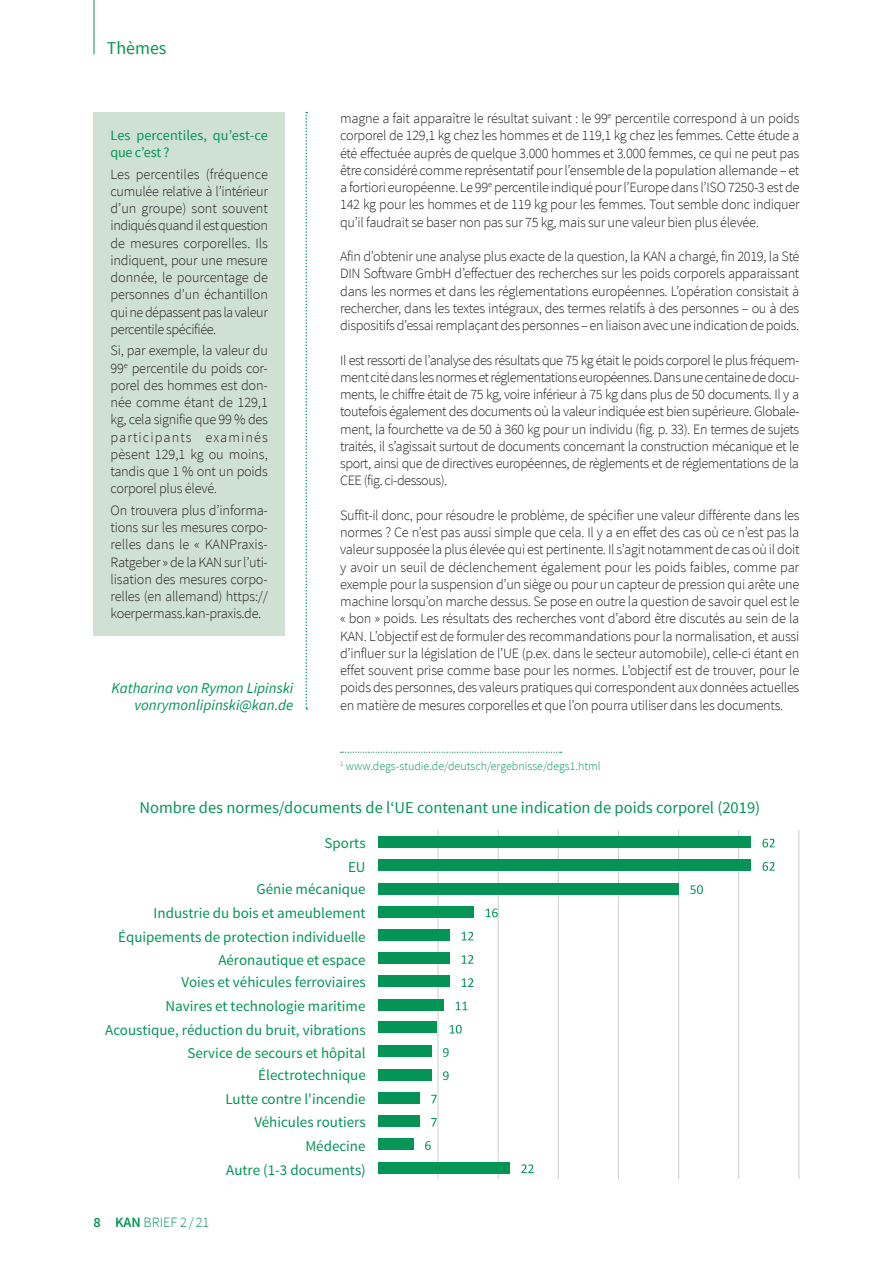
<style>
.page{position:relative;width:893px;height:1263px;background:#fff}
.page>*{position:absolute;margin:0;border:0;box-sizing:border-box;transform-origin:0 0}
.t1{font:18px "Source Sans Pro";color:#049455}
.ZU_2{font:16.5px "Source Sans Pro";color:#049455}
.t2{font:15px/24px "Source Sans Pro";color:#049455;text-align:right}
.Autor{font:italic 15px/16.5px "Source Sans Pro";color:#049455;text-align:right}
.g_F{font:300 14.25px/17.2px "Source Sans Pro";letter-spacing:-.02em;color:#231f20;text-align:justify}
.g_F-2{font:14.25px/17.2px "Source Sans Pro";letter-spacing:.01em;color:#049455}
.t3{font:300 14.25px "Source Sans Pro";color:#049455}
.FN{font:300 12px "Source Sans Pro";color:#049455}
.s1{font-weight:600}
</style>
<div class="page">
<hr style="left:94px;top:0;width:1px;height:54px;background:#049455">
<div style="left:94px;top:112px;width:191px;height:523px;background:#cfe1d2"></div>
<svg style="left:341px;top:752px;width:221px;height:1px"></svg>
<svg style="left:305px;top:112px;width:2px;height:598px"></svg>
<hr style="left:437px;top:830px;width:2px;height:349px;background:#d1d2d4">
<hr style="left:498px;top:830px;width:1px;height:349px;background:#d1d2d4">
<hr style="left:558px;top:830px;width:1px;height:349px;background:#d1d2d4">
<hr style="left:618px;top:830px;width:1px;height:349px;background:#d1d2d4">
<hr style="left:678px;top:830px;width:1px;height:349px;background:#d1d2d4">
<hr style="left:738px;top:830px;width:1px;height:349px;background:#d1d2d4">
<hr style="left:798px;top:830px;width:1px;height:349px;background:#d1d2d4">
<div style="left:378px;top:836px;width:373px;height:12px;background:#049455"></div>
<div style="left:378px;top:859px;width:373px;height:12px;background:#049455"></div>
<div style="left:378px;top:883px;width:301px;height:11px;background:#049455"></div>
<div style="left:378px;top:1138px;width:36px;height:12px;background:#049455"></div>
<div style="left:378px;top:1115px;width:42px;height:12px;background:#049455"></div>
<div style="left:378px;top:1092px;width:42px;height:12px;background:#049455"></div>
<div style="left:378px;top:1068px;width:54px;height:12px;background:#049455"></div>
<div style="left:378px;top:1045px;width:54px;height:12px;background:#049455"></div>
<div style="left:378px;top:1021px;width:59px;height:12px;background:#049455"></div>
<div style="left:378px;top:999px;width:66px;height:12px;background:#049455"></div>
<div style="left:378px;top:975px;width:72px;height:12px;background:#049455"></div>
<div style="left:378px;top:952px;width:72px;height:12px;background:#049455"></div>
<div style="left:378px;top:929px;width:72px;height:12px;background:#049455"></div>
<div style="left:378px;top:906px;width:96px;height:12px;background:#049455"></div>
<div style="left:378px;top:1162px;width:132px;height:12px;background:#049455"></div>
<svg style="left:521px;top:1164px;width:13px;height:9px"></svg>
<svg style="left:425px;top:1141px;width:6px;height:9px"></svg>
<svg style="left:431px;top:1118px;width:6px;height:8px"></svg>
<svg style="left:431px;top:1095px;width:6px;height:8px"></svg>
<svg style="left:443px;top:1071px;width:6px;height:9px"></svg>
<svg style="left:443px;top:1048px;width:6px;height:9px"></svg>
<svg style="left:450px;top:1025px;width:12px;height:8px"></svg>
<svg style="left:456px;top:1002px;width:11px;height:8px"></svg>
<svg style="left:462px;top:978px;width:11px;height:9px"></svg>
<svg style="left:462px;top:955px;width:11px;height:9px"></svg>
<svg style="left:462px;top:932px;width:11px;height:8px"></svg>
<svg style="left:486px;top:908px;width:12px;height:9px"></svg>
<svg style="left:690px;top:885px;width:13px;height:9px"></svg>
<svg style="left:762px;top:862px;width:13px;height:9px"></svg>
<svg style="left:762px;top:839px;width:13px;height:8px"></svg>
<p class="t1" style="left:107px;top:37px;width:61px">Thèmes</p>
<p class="g_F-2" style="left:111px;top:127px;width:159px">Les percentiles, qu’est-ce que c’est ?</p>
<p class="g_F" style="left:111px;top:165px;width:159px">Les percentiles (fréquence cumulée relative à l’intérieur d’un groupe) sont souvent indiqués quand il est question de mesures corporelles. Ils indiquent, pour une mesure donnée, le pourcentage de personnes d’un échantillon qui ne dépassent pas la valeur percentile spécifiée.</p>
<p class="g_F" style="left:111px;top:342px;width:159px">Si, par exemple, la valeur du 99<sup>e</sup> percentile du poids cor&shy;porel des hommes est don&shy;née comme étant de 129,1 kg, cela signifie que 99 % des participants examinés pèsent 129,1 kg ou moins, tandis que 1 % ont un poids corporel plus élevé.</p>
<p class="g_F" style="left:111px;top:502px;width:159px">On trouvera plus d’informa&shy;tions sur les mesures corpo&shy;relles dans le « KANPraxis-Ratgeber » de la KANsur l’uti&shy;lisation des mesures corpo&shy;relles (en allemand) https:// koerpermass.kan-praxis.de.</p>
<p class="Autor" style="left:111px;top:680px;width:183px">Katharina von Rymon Lipinski vonrymonlipinski@kan.de</p>
<p class="g_F" style="left:340px;top:110px;width:461px">magne a fait apparaître le résultat suivant : le 99<sup>e</sup> percentile correspond à un poids corporel de 129,1 kg chez les hommes et de 119,1 kg chez les femmes. Cette étude a été effectuée auprès de quelque 3.000 hommes et 3.000 femmes, ce qui ne peut pas être considéré comme représentatif pour l’ensemble de la population allemande – et a fortiori européenne. Le 99<sup>e</sup> percentile indiqué pour l’Europe dans l’ISO 7250-3 est de 142 kg pour les hommes et de 119 kg pour les femmes. Tout semble donc indiquer qu’il faudrait se baser non pas sur 75 kg, mais sur une valeur bien plus élevée.</p>
<p class="g_F" style="left:340px;top:248px;width:461px">Afin d’obtenir une analyse plus exacte de la question, la KAN a chargé, fin 2019, la Sté DIN Software GmbH d’effectuer des recherches sur les poids corporels apparaissant dans les normes et dans les réglementations européennes. L’opération consistait à rechercher, dans les textes intégraux, des termes relatifs à des personnes – ou à des dispositifs d’essai remplaçant des personnes – en liaison avec une indication de poids.</p>
<p class="g_F" style="left:340px;top:351px;width:461px">Il est ressorti de l’analyse des résultats que 75 kg était le poids corporel le plus fréquem&shy;ment cité dans les normes et réglementations européennes. Dans une centaine de docu&shy;ments, le chiffre était de 75 kg, voire inférieur à 75 kg dans plus de 50 documents. Il y a toutefois également des documents où la valeur indiquée est bien supérieure. Globale&shy;ment, la fourchette va de 50 à 360 kg pour un individu (fig. p. 33). En termes de sujets traités, il s’agissait surtout de documents concernant la construction mécanique et le sport, ainsi que de directives européennes, de règlements et de réglementations de la CEE (fig. ci-dessous).</p>
<p class="g_F" style="left:340px;top:507px;width:461px">Suffit-il donc, pour résoudre le problème, de spécifier une valeur différente dans les normes ? Ce n’est pas aussi simple que cela. Il y a en effet des cas où ce n’est pas la valeur supposée la plus élevée qui est pertinente. Il s’agit notamment de cas où il doit y avoir un seuil de déclenchement également pour les poids faibles, comme par exemple pour la suspension d’un siège ou pour un capteur de pression qui arête une machine lorsqu’on marche dessus. Se pose en outre la question de savoir quel est le « bon » poids. Les résultats des recherches vont d’abord être discutés au sein de la KAN. L’objectif est de formuler des recommandations pour la normalisation, et aussi d’influer sur la législation de l’UE (p.ex. dans le secteur automobile), celle-ci étant en effet souvent prise comme base pour les normes. L’objectif est de trouver, pour le poids des personnes, des valeurs pratiques qui correspondent aux données actuelles en matière de mesures corporelles et que l’on pourra utiliser dans les documents.</p>
<p class="FN" style="left:340px;top:759px;width:262px"><sup>1</sup> www.degs-studie.de/deutsch/ergebnisse/degs1.html</p>
<p class="ZU_2" style="left:139px;top:797px;width:622px">Nombre des normes/documents de l‘UE contenant une indication de poids corporel (2019)</p>
<p class="t2" style="left:325px;top:831px;width:43px">Sports<br>EU</p>
<p class="t2" style="left:118px;top:877px;width:249px">Génie mécanique<br>Industrie du bois et ameublement<br>Équipements de protection individuelle</p>
<p class="t2" style="left:182px;top:949px;width:186px;line-height:22.5px">Aéronautique et espace<br>Voies et véhicules ferroviaires</p>
<p class="t2" style="left:105px;top:994px;width:262px">Navires et technologie maritime<br>Acoustique, réduction du bruit, vibrations</p>
<p class="t2" style="left:187px;top:1042px;width:180px;line-height:22.5px">Service de secours et hôpital<br>Électrotechnique</p>
<p class="t2" style="left:225px;top:1088px;width:142px;line-height:22.5px">Lutte contre l'incendie<br>Véhicules routiers</p>
<p class="t2" style="left:226px;top:1134px;width:141px">Médecine<br>Autre (1-3 documents)</p>
<p class="t3" style="left:94px;top:1214px;width:117px"><span class="s1">8 KAN</span> BRIEF 2 / 21</p>
</div>
